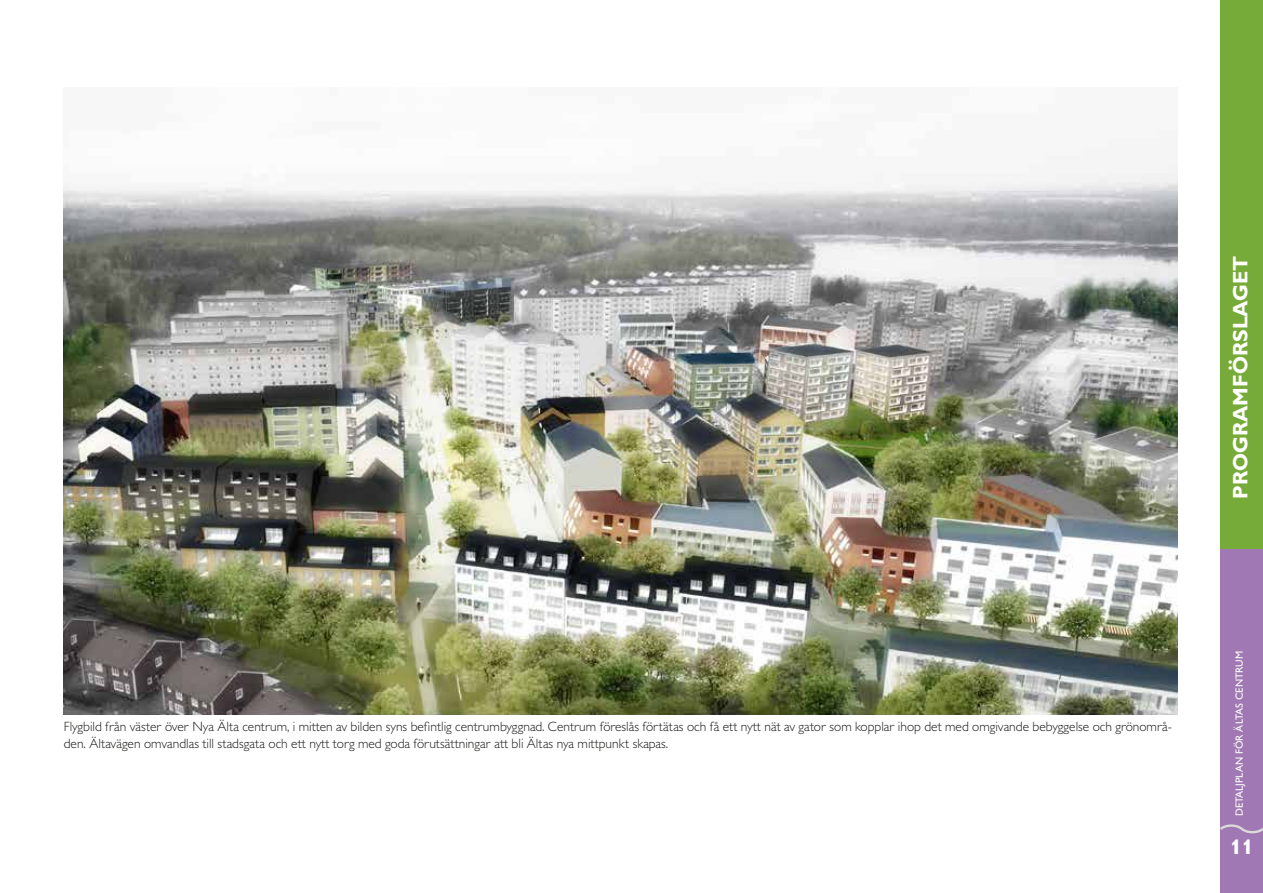
<style>
.page{position:relative;width:1263px;height:893px;background:#fff}
.page>*{position:absolute;margin:0;border:0;box-sizing:border-box;transform-origin:0 0}
.t1{font:700 21px "Gill Sans MT Std";color:#fff}
.t2{font:700 21px "Gill Sans MT For Nacka";color:#fff}
.t3{font:300 13.5px/17.2px "Gill Sans MT For Nacka";color:#1d1d1b}
.t4{font:500 10.5px "Gill Sans MT Std";color:#fff}
</style>
<div class="page">
<div style="left:1220px;top:2px;width:43px;height:891px;background:#a078b3"></div>
<div style="left:1220px;top:0;width:43px;height:549px;background:#77ab39"></div>
<svg style="left:1220px;top:824px;width:43px;height:10px"></svg>
<img style="left:64px;top:164px;width:1114px;height:551px">
<h1 class="t1" style="left:1227px;top:499px;width:244px;rotate:-90deg">PROGRAMFÖRSLAGET</h1>
<p class="t3" style="left:64px;top:717px;width:1109px">Flygbild från väster över Nya Älta centrum, i mitten av bilden syns befintlig centrumbyggnad. Centrum föreslås förtätas och få ett nytt nät av gator som kopplar ihop det med omgivande bebyggelse och grönområ&shy;den. Ältavägen omvandlas till stadsgata och ett nytt torg med goda förutsättningar att bli Ältas nya mittpunkt skapas.</p>
<p class="t4" style="left:1233px;top:816px;width:167px;rotate:-90deg">DETALJPLAN FÖR ÄLTAS CENTRUM</p>
<h1 class="t2" style="left:1230px;top:834px;width:25px">11</h1>
</div>
